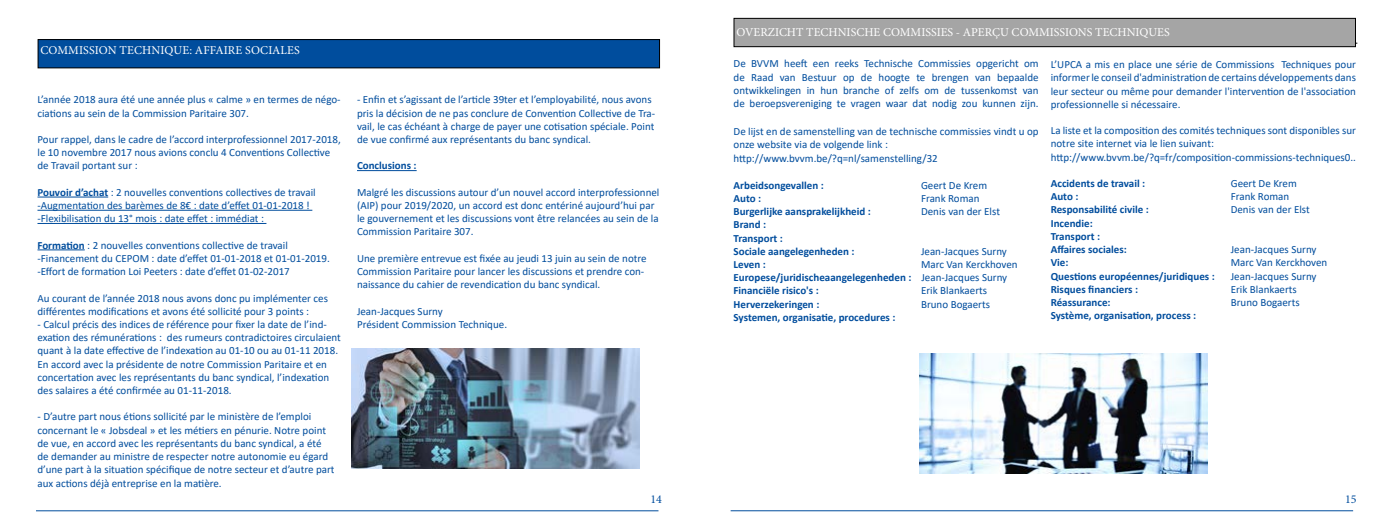
<style>
.page{position:relative;width:1389px;height:525px;background:#fff}
.page>*{position:absolute;margin:0;border:0;box-sizing:border-box;transform-origin:0 0}
.t1{font:12px "Minion Pro";color:#fff}
.t2{font:12px "Minion Pro";color:#004d9d}
.t3{font:11px/13.2px "Calibri";color:#004d9d}
.t4{font:700 11px/13.2px "Calibri";color:#004d9d}
.s1{font-weight:700}
.s2{font-weight:400}
</style>
<div class="page">
<hr style="left:36px;top:510px;width:622px;height:1px;background:#004d9d">
<hr style="left:731px;top:510px;width:622px;height:1px;background:#004d9d">
<hr style="left:736px;top:43px;width:621px;height:1px;background:#000">
<div style="left:734px;top:18px;width:621px;height:29px;background:#a5a5a5"></div>
<div style="left:733px;top:18px;width:623px;height:29px;border:1px solid #000"></div>
<img style="left:919px;top:353px;width:288px;height:120px">
<hr style="left:37px;top:196px;width:71px;height:1px;background:#004d9d">
<hr style="left:37px;top:210px;width:275px;height:1px;background:#004d9d">
<hr style="left:37px;top:223px;width:229px;height:1px;background:#004d9d">
<hr style="left:37px;top:249px;width:48px;height:1px;background:#004d9d">
<hr style="left:357px;top:170px;width:60px;height:1px;background:#004d9d">
<div style="left:38px;top:40px;width:622px;height:28px;background:#004d9d"></div>
<div style="left:38px;top:39px;width:622px;height:29px;border:1px solid #000"></div>
<img style="left:352px;top:348px;width:288px;height:120px">
<p class="t1" style="left:40px;top:42px;width:261px">COMMISSION TECHNIQUE: AFFAIRE SOCIALES</p>
<p class="t3" style="left:37px;top:93px;width:305px">L’année 2018 aura été une année plus « calme » en termes de négo&shy;ciations au sein de la Commission Paritaire 307.</p>
<p class="t3" style="left:37px;top:132px;width:305px">Pour rappel, dans le cadre de l’accord interprofessionnel 2017-2018, le 10 novembre 2017 nous avions conclu 4 Conventions Collective de Travail portant sur :</p>
<p class="t3" style="left:37px;top:185px;width:280px"><span class="s1">Pouvoir d’achat</span> : 2 nouvelles conventions collectives de travail -Augmentation des barèmes de 8€ : date d’effet 01-01-2018 ! -Flexibilisation du 13° mois : date effet : immédiat :</p>
<p class="t3" style="left:37px;top:238px;width:294px"><span class="s1">Formation</span> : 2 nouvelles conventions collective de travail -Financement du CEPOM : date d’effet 01-01-2018 et 01-01-2019. -Effort de formation Loi Peeters : date d’effet 01-02-2017</p>
<p class="t3" style="left:37px;top:291px;width:292px">Au courant de l’année 2018 nous avons donc pu implémenter ces différentes modifications et avons été sollicité pour 3 points :</p>
<p class="t3" style="left:37px;top:317px;width:305px">- Calcul précis des indices de référence pour fixer la date de l’ind&shy;exation des rémunérations : des rumeurs contradictoires circulaient quant à la date effective de l’indexation au 01-10 ou au 01-11 2018.<br>En accord avec la présidente de notre Commission Paritaire et en concertation avec les représentants du banc syndical, l’indexation des salaires a été confirmée au 01-11-2018.</p>
<p class="t3" style="left:37px;top:409px;width:299px">- D’autre part nous étions sollicité par le ministère de l’emploi concernant le « Jobsdeal » et les métiers en pénurie. Notre point de vue, en accord avec les représentants du banc syndical, a été de demander au ministre de respecter notre autonomie eu égard d’une part à la situation spécifique de notre secteur et d’autre part aux actions déjà entreprise en la matière.</p>
<p class="t3" style="left:357px;top:93px;width:300px">- Enfin et s’agissant de l’article 39ter et l’employabilité, nous avons pris la décision de ne pas conclure de Convention Collective de Tra&shy;vail, le cas échéant à charge de payer une cotisation spéciale. Point de vue confirmé aux représentants du banc syndical.</p>
<p class="t4" style="left:357px;top:159px;width:61px">Conclusions :</p>
<p class="t3" style="left:357px;top:185px;width:304px">Malgré les discussions autour d’un nouvel accord interprofessionnel (AIP) pour 2019/2020, un accord est donc entériné aujourd’hui par le gouvernement et les discussions vont être relancées au sein de la Commission Paritaire 307.</p>
<p class="t3" style="left:357px;top:251px;width:291px">Une première entrevue est fixée au jeudi 13 juin au sein de notre<br>Commission Paritaire pour lancer les discussions et prendre con&shy;naissance du cahier de revendication du banc syndical.</p>
<p class="t3" style="left:357px;top:304px;width:152px">Jean-Jacques Surny<br>Président Commission Technique.</p>
<p class="t1" style="left:736px;top:24px;width:435px">OVERZICHT TECHNISCHE COMMISSIES - APERÇU COMMISSIONS TECHNIQUES</p>
<p class="t3" style="left:734px;top:57px;width:307px;text-align:justify">De BVVM heeft een reeks Technische Commissies opgericht om de Raad van Bestuur op de hoogte te brengen van bepaalde ontwikkelingen in hun branche of zelfs om de tussenkomst van de beroepsvereniging te vragen waar dat nodig zou kunnen zijn.</p>
<p class="t3" style="left:734px;top:124px;width:307px">De lijst en de samenstelling van de technische commissies vindt u op onze website via de volgende link :</p>
<p class="t3" style="left:734px;top:152px;width:206px">http://www.bvvm.be/?q=nl/samenstelling/32</p>
<p class="t4" style="left:734px;top:178px;width:92px">Arbeidsongevallen :</p>
<p class="t3" style="left:921px;top:178px;width:68px">Geert De Krem</p>
<p class="t4" style="left:734px;top:191px;width:29px">Auto :</p>
<p class="t3" style="left:921px;top:191px;width:60px">Frank Roman</p>
<p class="t4" style="left:734px;top:205px;width:139px">Burgerlijke aansprakelijkheid :</p>
<p class="t3" style="left:921px;top:204px;width:81px">Denis van der Elst</p>
<p class="t4" style="left:734px;top:218px;width:123px">Brand :<br>Transport :<br>Sociale aangelegenheden :</p>
<p class="t3" style="left:921px;top:244px;width:87px">Jean-Jacques Surny</p>
<p class="t4" style="left:734px;top:257px;width:286px;text-indent:187px"><span class="s2">Marc Van Kerckhoven<br></span>Europese/juridischeaangelegenheden : <span class="s2">Jean-Jacques Surny<br></span>Financiële risico's :</p>
<p class="t4" style="left:734px;top:257px;width:34px">Leven :</p>
<p class="t3" style="left:921px;top:284px;width:68px">Erik Blankaerts</p>
<p class="t4" style="left:734px;top:297px;width:87px">Herverzekeringen :</p>
<p class="t3" style="left:921px;top:297px;width:70px">Bruno Bogaerts</p>
<p class="t4" style="left:734px;top:310px;width:163px">Systemen, organisatie, procedures :</p>
<p class="t3" style="left:1051px;top:58px;width:307px;text-align:justify">L’UPCA a mis en place une série de Commissions Techniques pour informer le conseil d'administration de certains développements dans leur secteur ou même pour demander l'intervention de l'association professionnelle si nécessaire.</p>
<p class="t3" style="left:1051px;top:124px;width:307px">La liste et la composition des comités techniques sont disponibles sur notre site internet via le lien suivant: http://www.bvvm.be/?q=fr/composition-commissions-techniques0..</p>
<p class="t4" style="left:1051px;top:176px;width:96px">Accidents de travail :</p>
<p class="t3" style="left:1231px;top:176px;width:68px">Geert De Krem</p>
<p class="t4" style="left:1051px;top:190px;width:29px">Auto :</p>
<p class="t3" style="left:1231px;top:190px;width:60px">Frank Roman</p>
<p class="t4" style="left:1051px;top:203px;width:100px">Responsabilité civile :</p>
<p class="t3" style="left:1231px;top:203px;width:81px">Denis van der Elst</p>
<p class="t4" style="left:1051px;top:216px;width:78px">Incendie:<br>Transport :<br>Affaires sociales:</p>
<p class="t3" style="left:1231px;top:242px;width:87px">Jean-Jacques Surny</p>
<p class="t4" style="left:1051px;top:256px;width:19px">Vie:</p>
<p class="t3" style="left:1231px;top:256px;width:98px">Marc Van Kerckhoven</p>
<p class="t4" style="left:1051px;top:269px;width:166px">Questions européennes/juridiques :</p>
<p class="t3" style="left:1231px;top:269px;width:87px">Jean-Jacques Surny</p>
<p class="t4" style="left:1051px;top:282px;width:89px">Risques financiers :</p>
<p class="t3" style="left:1231px;top:282px;width:68px">Erik Blankaerts</p>
<p class="t4" style="left:1051px;top:295px;width:61px">Réassurance:</p>
<p class="t3" style="left:1231px;top:295px;width:70px">Bruno Bogaerts</p>
<p class="t4" style="left:1051px;top:308px;width:147px">Système, organisation, process :</p>
<p class="t2" style="left:651px;top:491px;width:13px">14</p>
<p class="t2" style="left:1345px;top:491px;width:13px">15</p>
</div>
